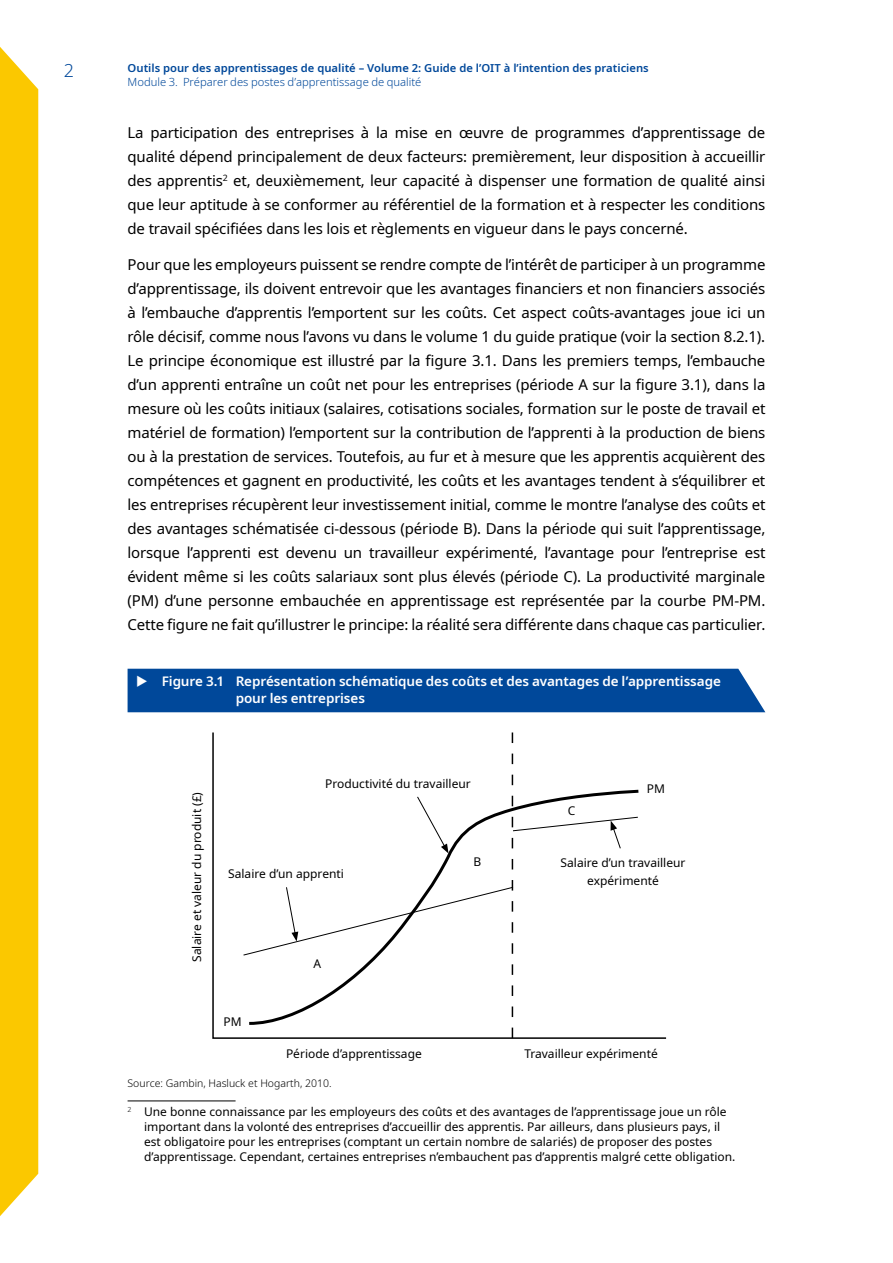
<style>
.page{position:relative;width:893px;height:1263px;background:#fff}
.page>*{position:absolute;margin:0;border:0;box-sizing:border-box;transform-origin:0 0}
.t1{font:300 18px "Noto Sans";color:#00489a}
.t2{font:15px/24px "Noto Sans";letter-spacing:-.01em;color:#000;text-align:justify}
.t3{font:600 13.5px/17.5px "Noto Sans";letter-spacing:-.01em;color:#fff}
.t4{font:12px/15px "Noto Sans";color:#000;text-align:center}
.t5{font:600 11.25px "Noto Sans";color:#00489a}
.t6{font:300 11.25px "Noto Sans";color:#00489a}
.t7{font:300 10.5px "Noto Sans";color:#000}
</style>
<div class="page">
<div style="left:0;top:47px;width:38px;height:1169px;background:#fbc800"></div>
<svg style="left:212px;top:732px;width:455px;height:307px"></svg>
<svg style="left:242px;top:732px;width:397px;height:306px"></svg>
<hr style="left:128px;top:1101px;width:108px;height:1px;background:#000">
<div style="left:128px;top:669px;width:637px;height:43px;background:#00489a"></div>
<p class="t1" style="left:64px;top:57px;width:12px">2</p>
<p class="t5" style="left:128px;top:60px;width:523px">Outils pour des apprentissages de qualité – Volume 2: Guide de l’OIT à l’intention des praticiens</p>
<p class="t6" style="left:128px;top:74px;width:295px">Module 3. Préparer des postes d’apprentissage de qualité</p>
<p class="t2" style="left:128px;top:121px;width:639px">La participation des entreprises à la mise en œuvre de programmes d’apprentissage de qualité dépend principalement de deux facteurs: premièrement, leur disposition à accueillir des apprentis<sup>2</sup> et, deuxièmement, leur capacité à dispenser une formation de qualité ainsi que leur aptitude à se conformer au référentiel de la formation et à respecter les conditions de travail spécifiées dans les lois et règlements en vigueur dans le pays concerné.</p>
<p class="t2" style="left:128px;top:253px;width:639px">Pour que les employeurs puissent se rendre compte de l’intérêt de participer à un programme d’apprentissage, ils doivent entrevoir que les avantages financiers et non financiers associés à l’embauche d’apprentis l’emportent sur les coûts. Cet aspect coûts-avantages joue ici un rôle décisif, comme nous l’avons vu dans le volume 1 du guide pratique (voir la section 8.2.1).<br>Le principe économique est illustré par la figure 3.1. Dans les premiers temps, l’embauche d’un apprenti entraîne un coût net pour les entreprises (période A sur la figure 3.1), dans la mesure où les coûts initiaux (salaires, cotisations sociales, formation sur le poste de travail et matériel de formation) l’emportent sur la contribution de l’apprenti à la production de biens ou à la prestation de services. Toutefois, au fur et à mesure que les apprentis acquièrent des compétences et gagnent en productivité, les coûts et les avantages tendent à s’équilibrer et les entreprises récupèrent leur investissement initial, comme le montre l’analyse des coûts et des avantages schématisée ci-dessous (période B). Dans la période qui suit l’apprentissage, lorsque l’apprenti est devenu un travailleur expérimenté, l’avantage pour l’entreprise est évident même si les coûts salariaux sont plus élevés (période C). La productivité marginale (PM) d’une personne embauchée en apprentissage est représentée par la courbe PM-PM.<br>Cette figure ne fait qu’illustrer le principe: la réalité sera différente dans chaque cas particulier.</p>
<p class="t3" style="left:236px;top:672px;width:487px;text-indent:-74px">Figure 3.1 Représentation schématique des coûts et des avantages de l’apprentissage pour les entreprises</p>
<p class="t4" style="left:189px;top:962px;width:171px;rotate:-90deg">Salaire et valeur du produit (£)</p>
<p class="t4" style="left:325px;top:776px;width:147px">Productivité du travailleur</p>
<p class="t4" style="left:568px;top:803px;width:9px">C</p>
<p class="t4" style="left:647px;top:781px;width:20px">PM</p>
<p class="t4" style="left:473px;top:855px;width:9px">B</p>
<p class="t4" style="left:228px;top:866px;width:117px">Salaire d’un apprenti</p>
<p class="t4" style="left:561px;top:854px;width:126px;line-height:18px">Salaire d’un travailleur expérimenté</p>
<p class="t4" style="left:224px;top:1015px;width:20px">PM</p>
<p class="t4" style="left:314px;top:957px;width:9px">A</p>
<p class="t4" style="left:286px;top:1046px;width:137px">Période d’apprentissage</p>
<p class="t4" style="left:524px;top:1046px;width:135px">Travailleur expérimenté</p>
<p class="t7" style="left:128px;top:1076px;width:206px">Source: Gambin, Hasluck et Hogarth, 2010.</p>
<p class="t4" style="left:144px;top:1104px;width:593px;text-align:left;text-indent:-16px"><sup>2</sup> Une bonne connaissance par les employeurs des coûts et des avantages de l’apprentissage joue un rôle important dans la volonté des entreprises d’accueillir des apprentis. Par ailleurs, dans plusieurs pays, il est obligatoire pour les entreprises (comptant un certain nombre de salariés) de proposer des postes d’apprentissage. Cependant, certaines entreprises n’embauchent pas d’apprentis malgré cette obligation.</p>
</div>
